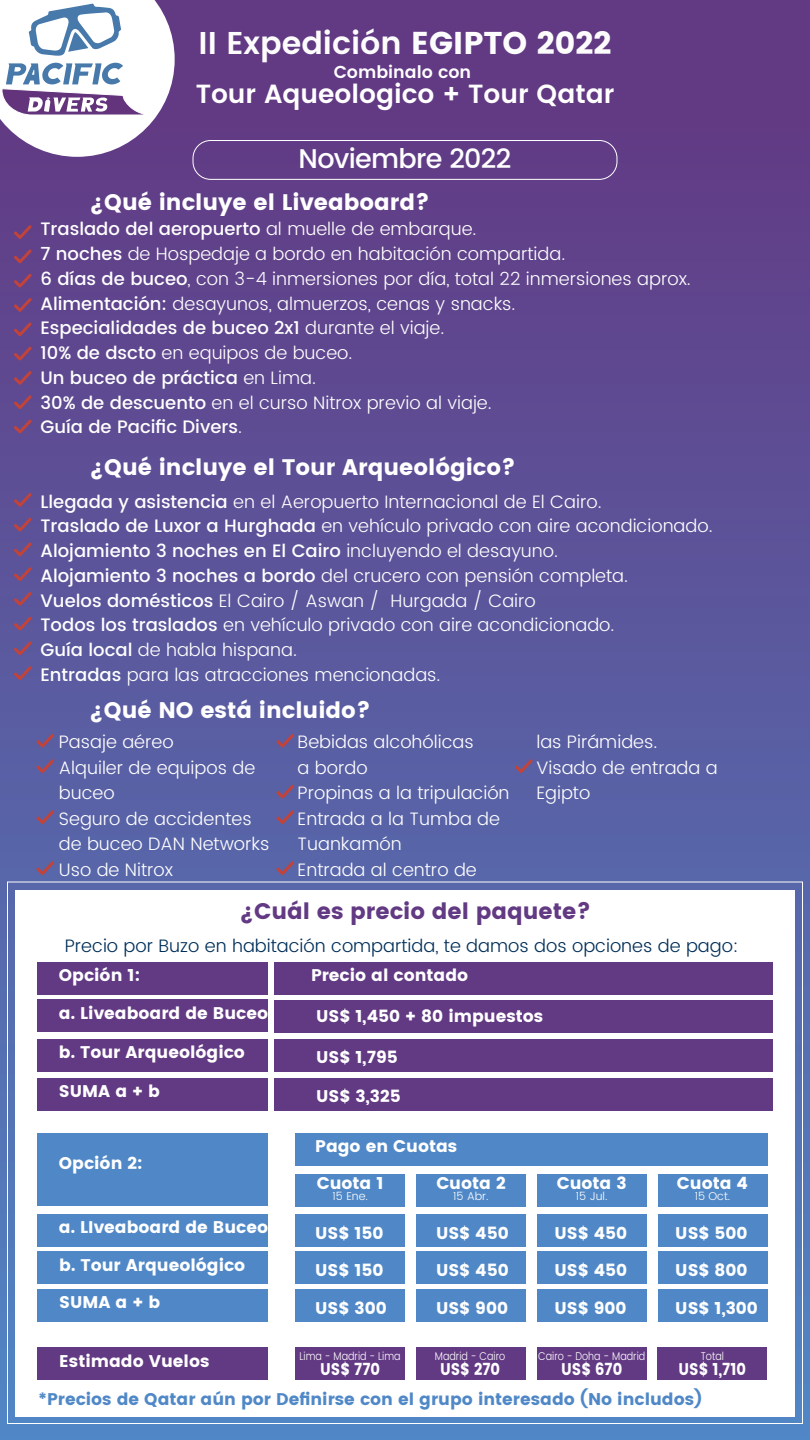
<style>
.page{position:relative;width:810px;height:1440px;background:#fff}
.page>*{position:absolute;margin:0;border:0;box-sizing:border-box;transform-origin:0 0}
.t1{font:600 31.5px "Poppins";color:#fff}
.t2{font:500 27px "Poppins";letter-spacing:-.025em;color:#fff}
.t3{font:600 26.25px "Poppins";color:#fff}
.t4{font:22.5px "Poppins";color:#fff}
.t5{font:22.5px "Poppins";color:#623983}
.t6{font:300 18px/24.8px "Poppins";color:#fff}
.t7{font:300 18px "Poppins";color:#002f59}
.t8{font:600 17.25px "Poppins";color:#fff}
.t9{font:16.88px "Poppins";color:#fff}
.t10{font:16.88px "Poppins";color:#5088c7}
.t11{font:16.88px "Poppins";color:#fff;scale:.87 1}
.t12{font:300 11.25px "Poppins";color:#fff;scale:.87 1}
.t13{font:300 11.25px "Poppins";color:#fff}
.s1{font-weight:400}
.s2{font-weight:500}
</style>
<div class="page">
<div style="left:0;top:0;width:810px;height:1440px;background:linear-gradient(to bottom,#60317d,#5e91cb)"></div>
<div style="left:15px;top:891px;width:780px;height:526px;background:#fff"></div>
<svg style="left:11px;top:222px;width:23px;height:214px;background:#6b4583"></svg>
<svg style="left:11px;top:490px;width:23px;height:44px"></svg>
<svg style="left:11px;top:540px;width:23px;height:19px"></svg>
<svg style="left:11px;top:565px;width:23px;height:68px;background:#68538e"></svg>
<svg style="left:11px;top:639px;width:23px;height:19px"></svg>
<svg style="left:11px;top:664px;width:23px;height:19px"></svg>
<svg style="left:34px;top:731px;width:23px;height:19px"></svg>
<svg style="left:34px;top:757px;width:23px;height:19px"></svg>
<svg style="left:274px;top:731px;width:23px;height:19px"></svg>
<svg style="left:274px;top:782px;width:23px;height:19px"></svg>
<svg style="left:274px;top:808px;width:23px;height:19px"></svg>
<svg style="left:274px;top:859px;width:23px;height:19px"></svg>
<svg style="left:512px;top:757px;width:23px;height:19px"></svg>
<svg style="left:34px;top:808px;width:23px;height:19px"></svg>
<svg style="left:34px;top:859px;width:23px;height:19px"></svg>
<div style="left:295px;top:1174px;width:110px;height:32px;background:#5088c7"></div>
<div style="left:295px;top:1214px;width:110px;height:32px;background:#5088c7"></div>
<div style="left:416px;top:1214px;width:109px;height:32px;background:#5088c7"></div>
<div style="left:537px;top:1214px;width:110px;height:32px;background:#5088c7"></div>
<div style="left:658px;top:1214px;width:110px;height:32px;background:#5088c7"></div>
<div style="left:416px;top:1174px;width:109px;height:32px;background:#5088c7"></div>
<div style="left:537px;top:1174px;width:110px;height:32px;background:#5088c7"></div>
<div style="left:658px;top:1174px;width:110px;height:32px;background:#5088c7"></div>
<div style="left:274px;top:962px;width:498px;height:32px;background:#623983"></div>
<div style="left:296px;top:1133px;width:472px;height:32px;background:#5088c7"></div>
<div style="left:38px;top:1000px;width:230px;height:32px;background:#623983"></div>
<div style="left:274px;top:1000px;width:498px;height:32px;background:#623983"></div>
<div style="left:274px;top:1039px;width:498px;height:32px;background:#623983"></div>
<div style="left:38px;top:962px;width:230px;height:32px;background:#623983"></div>
<div style="left:38px;top:1133px;width:230px;height:73px;background:#5088c7"></div>
<div style="left:38px;top:1039px;width:230px;height:33px;background:#623983"></div>
<div style="left:274px;top:1078px;width:498px;height:32px;background:#623983"></div>
<div style="left:38px;top:1078px;width:230px;height:33px;background:#623983"></div>
<div style="left:38px;top:1214px;width:230px;height:32px;background:#5088c7"></div>
<div style="left:38px;top:1252px;width:230px;height:32px;background:#5088c7"></div>
<div style="left:193px;top:140px;width:424px;height:40px;border:1px solid #fff;border-radius:18px"></div>
<svg style="left:0;top:0;width:175px;height:157px"></svg>
<div style="left:295px;top:1252px;width:110px;height:32px;background:#5088c7"></div>
<div style="left:416px;top:1252px;width:109px;height:32px;background:#5088c7"></div>
<div style="left:537px;top:1252px;width:110px;height:32px;background:#5088c7"></div>
<div style="left:658px;top:1252px;width:110px;height:32px;background:#5088c7"></div>
<div style="left:38px;top:1289px;width:230px;height:32px;background:#5088c7"></div>
<div style="left:295px;top:1289px;width:110px;height:33px;background:#5088c7"></div>
<div style="left:295px;top:1348px;width:110px;height:32px;background:#623983"></div>
<div style="left:416px;top:1289px;width:109px;height:33px;background:#5088c7"></div>
<div style="left:537px;top:1289px;width:110px;height:33px;background:#5088c7"></div>
<div style="left:658px;top:1289px;width:110px;height:33px;background:#5088c7"></div>
<div style="left:38px;top:1348px;width:230px;height:32px;background:#623983"></div>
<div style="left:416px;top:1348px;width:110px;height:32px;background:#623983"></div>
<div style="left:537px;top:1348px;width:109px;height:32px;background:#623983"></div>
<div style="left:658px;top:1348px;width:109px;height:32px;background:#623983"></div>
<h1 class="t1" style="left:199px;top:19px;width:414px">II Expedición <span class="s1">EGIPTO 2022</span></h1>
<p class="t8" style="left:334px;top:59px;width:139px">Combinalo con</p>
<h3 class="t3" style="left:196px;top:74px;width:420px">Tour Aqueologico + Tour Qatar</h3>
<h2 class="t2" style="left:299px;top:139px;width:214px">Noviembre 2022</h2>
<p class="t4" style="left:90px;top:189px;width:342px">¿Qué incluye el Liveaboard?</p>
<p class="t6" style="left:40px;top:217px;width:652px"><span class="s2">Traslado del aeropuerto</span> al muelle de embarque.<br><span class="s2">7 noches</span> de Hospedaje a bordo en habitación compartida.<br><span class="s2">6 días de buceo</span>, con 3-4 inmersiones por día, total 22 inmersiones aprox.<br><span class="s2">Alimentación:</span> desayunos, almuerzos, cenas y snacks.<br><span class="s2">Especialidades de buceo 2x1</span> durante el viaje.<br><span class="s2">10% de dscto</span> en equipos de buceo.<br><span class="s2">Un buceo de práctica</span> en Lima.<br><span class="s2">30% de descuento</span> en el curso Nitrox previo al viaje.<br><span class="s2">Guía de Pacific Divers</span>.</p>
<p class="t4" style="left:90px;top:454px;width:428px">¿Qué incluye el Tour Arqueológico?</p>
<p class="t6" style="left:40px;top:490px;width:674px"><span class="s2">Llegada y asistencia</span> en el Aeropuerto Internacional de El Cairo.<br><span class="s2">Traslado de Luxor a Hurghada</span> en vehículo privado con aire acondicionado.<br><span class="s2">Alojamiento 3 noches en El Cairo</span> incluyendo el desayuno.<br><span class="s2">Alojamiento 3 noches a bordo</span> del crucero con pensión completa.<br><span class="s2">Vuelos domésticos</span> El Cairo / Aswan / Hurgada / Cairo<br><span class="s2">Todos los traslados</span> en vehículo privado con aire acondicionado.<br><span class="s2">Guía local</span> de habla hispana.<br><span class="s2">Entradas</span> para las atracciones mencionadas.</p>
<p class="t4" style="left:89px;top:697px;width:283px">¿Qué NO está incluido?</p>
<p class="t6" style="left:59px;top:730px;width:212px;line-height:25.5px">Pasaje aéreo<br>Alquiler de equipos de buceo<br>Seguro de accidentes de buceo DAN Networks<br>Uso de Nitrox</p>
<p class="t6" style="left:298px;top:730px;width:213px;line-height:25.5px">Bebidas alcohólicas<br>a bordo<br>Propinas a la tripulación<br>Entrada a la Tumba de<br>Tuankamón<br>Entrada al centro de</p>
<p class="t6" style="left:536px;top:730px;width:183px;line-height:25.5px">las Pirámides.<br>Visado de entrada a<br>Egipto</p>
<p class="t5" style="left:240px;top:898px;width:353px">¿Cuál es precio del paquete?</p>
<p class="t7" style="left:65px;top:932px;width:675px">Precio por Buzo en habitación compartida, te damos dos opciones de pago:</p>
<p class="t9" style="left:311px;top:965px;width:159px">Precio al contado</p>
<p class="t9" style="left:59px;top:965px;width:83px">Opción 1:</p>
<p class="t9" style="left:59px;top:1003px;width:211px">a. Liveaboard de Buceo</p>
<p class="t9" style="left:316px;top:1006px;width:228px">US$ 1,450 + 80 impuestos</p>
<p class="t9" style="left:59px;top:1043px;width:188px">b. Tour Arqueológico</p>
<p class="t9" style="left:59px;top:1082px;width:103px">SUMA a + b</p>
<p class="t9" style="left:316px;top:1086px;width:86px">US$ 3,325</p>
<p class="t9" style="left:316px;top:1047px;width:83px">US$ 1,795</p>
<p class="t9" style="left:59px;top:1154px;width:85px">Opción 2:</p>
<p class="t9" style="left:59px;top:1217px;width:211px">a. LIveaboard de Buceo</p>
<p class="t9" style="left:59px;top:1255px;width:188px">b. Tour Arqueológico</p>
<p class="t9" style="left:315px;top:1136px;width:144px">Pago en Cuotas</p>
<p class="t9" style="left:317px;top:1173px;width:68px">Cuota 1</p>
<p class="t13" style="left:333px;top:1188px;width:37px">15 Ene.</p>
<p class="t9" style="left:436px;top:1173px;width:71px">Cuota 2</p>
<p class="t13" style="left:453px;top:1188px;width:37px">15 Abr.</p>
<p class="t9" style="left:557px;top:1173px;width:71px">Cuota 3</p>
<p class="t13" style="left:576px;top:1188px;width:33px">15 Jul.</p>
<p class="t9" style="left:677px;top:1173px;width:73px">Cuota 4</p>
<p class="t13" style="left:695px;top:1188px;width:37px">15 Oct.</p>
<p class="t9" style="left:315px;top:1223px;width:70px">US$ 150</p>
<p class="t9" style="left:436px;top:1223px;width:74px">US$ 450</p>
<p class="t9" style="left:555px;top:1223px;width:74px">US$ 450</p>
<p class="t9" style="left:675px;top:1223px;width:74px">US$ 500</p>
<p class="t9" style="left:315px;top:1260px;width:70px">US$ 150</p>
<p class="t9" style="left:436px;top:1260px;width:74px">US$ 450</p>
<p class="t9" style="left:555px;top:1260px;width:74px">US$ 450</p>
<p class="t9" style="left:675px;top:1260px;width:74px">US$ 800</p>
<p class="t9" style="left:59px;top:1292px;width:103px">SUMA a + b</p>
<p class="t9" style="left:315px;top:1298px;width:73px">US$ 300</p>
<p class="t9" style="left:436px;top:1298px;width:74px">US$ 900</p>
<p class="t9" style="left:555px;top:1298px;width:74px">US$ 900</p>
<p class="t9" style="left:675px;top:1298px;width:84px">US$ 1,300</p>
<p class="t9" style="left:59px;top:1351px;width:152px">Estimado Vuelos</p>
<p class="t12" style="left:300px;top:1348px;width:118px">Lima - Madrid - Lima</p>
<p class="t11" style="left:320px;top:1359px;width:70px">US$ 770</p>
<p class="t12" style="left:435px;top:1348px;width:82px">Madrid - Cairo</p>
<p class="t11" style="left:440px;top:1359px;width:71px">US$ 270</p>
<p class="t12" style="left:538px;top:1348px;width:125px">Cairo - Doha - Madrid</p>
<p class="t11" style="left:561px;top:1359px;width:72px">US$ 670</p>
<p class="t12" style="left:701px;top:1348px;width:28px">Total</p>
<p class="t11" style="left:679px;top:1359px;width:79px">US$ 1,710</p>
<p class="t10" style="left:38px;top:1389px;width:666px">*Precios de Qatar aún por Definirse con el grupo interesado (No includos)</p>
</div>
